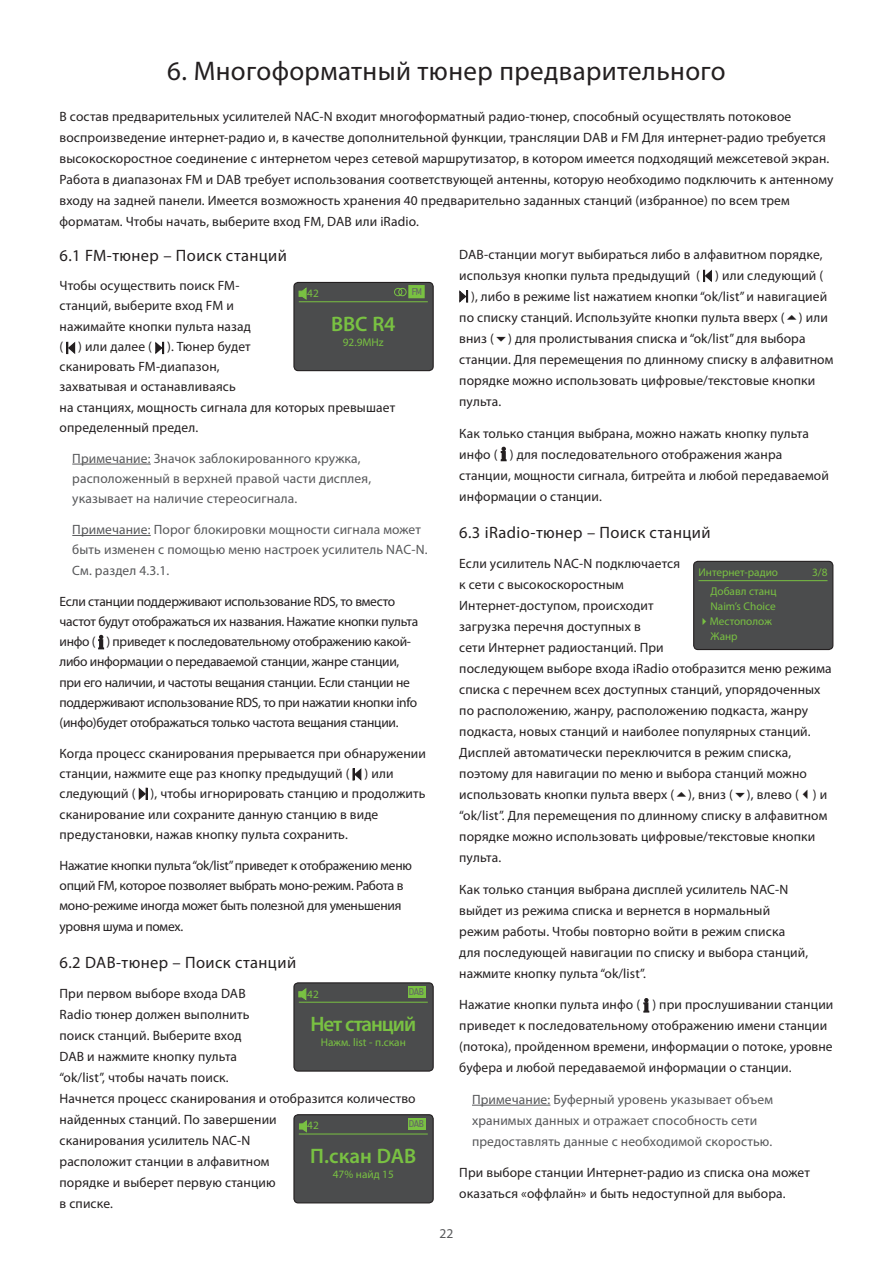
<style>
.page{position:relative;width:893px;height:1263px;background:#fff}
.page>*{position:absolute;margin:0;border:0;box-sizing:border-box;transform-origin:0 0}
.t1{font:27px "Myriad Pro";letter-spacing:.015em;color:#231f20}
.Display_Centre_Large{font:600 21px "Myriad Pro";letter-spacing:-.025em;color:#79c142}
.Display_Centre_Large-2{font:600 21px "Myriad Pro";letter-spacing:-.05em;color:#79c142}
.Sub-head{font:16.5px "Myriad Pro";letter-spacing:.025em;color:#231f20}
.Body_Copy{font:13.5px/21px "Myriad Pro";letter-spacing:.01em;color:#231f20}
.Body_Copy-2{font:13.5px/20.2px "Myriad Pro";letter-spacing:-.02em;color:#231f20}
.Note{font:13.5px/20.2px "Myriad Pro";letter-spacing:.01em;color:#57585a}
.Display_List{font:11.25px/15px "Myriad Pro";color:#79c142}
.Display_Centre_Small{font:11.25px "Myriad Pro";color:#79c142}
.Display_Top{font:11.25px "Myriad Pro";color:#79c142}
.t2{font:9px "Monaco";letter-spacing:-.05em;color:#636366}
</style>
<div class="page">
<hr style="left:72px;top:464px;width:79px;height:1px;background:#57585a">
<hr style="left:72px;top:535px;width:79px;height:1px;background:#57585a">
<svg style="left:66px;top:341px;width:10px;height:14px"></svg>
<svg style="left:155px;top:341px;width:9px;height:14px"></svg>
<svg style="left:98px;top:634px;width:7px;height:16px"></svg>
<svg style="left:353px;top:768px;width:9px;height:13px"></svg>
<svg style="left:138px;top:787px;width:9px;height:13px"></svg>
<hr style="left:472px;top:1105px;width:78px;height:1px;background:#57585a">
<svg style="left:703px;top:269px;width:9px;height:14px"></svg>
<svg style="left:459px;top:290px;width:9px;height:13px"></svg>
<svg style="left:500px;top:446px;width:7px;height:16px"></svg>
<svg style="left:643px;top:998px;width:7px;height:15px"></svg>
<div style="left:694px;top:561px;width:139px;height:88px;background:#4b4c4d;border-radius:4px"></div>
<hr style="left:698px;top:580px;width:129px;height:1px;background:#79c142">
<div style="left:693px;top:561px;width:140px;height:89px;border:1px solid #231f20;border-radius:4px"></div>
<div style="left:294px;top:282px;width:139px;height:89px;background:#4b4c4d;border-radius:4px"></div>
<hr style="left:299px;top:301px;width:129px;height:1px;background:#79c142">
<div style="left:293px;top:282px;width:141px;height:89px;border:1px solid #231f20;border-radius:4px"></div>
<div style="left:409px;top:286px;width:15px;height:11px;background:#79c142"></div>
<div style="left:408px;top:285px;width:17px;height:13px;border:2px solid #79c142"></div>
<div style="left:394px;top:288px;width:8px;height:8px;border:1px solid #79c142;border-radius:50%"></div>
<div style="left:398px;top:288px;width:9px;height:8px;border:1px solid #79c142;border-radius:50%"></div>
<svg style="left:299px;top:288px;width:7px;height:11px"></svg>
<div style="left:294px;top:983px;width:139px;height:88px;background:#4b4c4d;border-radius:4px"></div>
<hr style="left:299px;top:1002px;width:129px;height:1px;background:#79c142">
<div style="left:293px;top:982px;width:141px;height:89px;border:1px solid #231f20;border-radius:4px"></div>
<div style="left:407px;top:986px;width:18px;height:12px;background:#79c142"></div>
<svg style="left:299px;top:988px;width:7px;height:12px"></svg>
<div style="left:294px;top:1115px;width:139px;height:88px;background:#4b4c4d;border-radius:4px"></div>
<hr style="left:299px;top:1134px;width:129px;height:1px;background:#79c142">
<div style="left:293px;top:1114px;width:141px;height:89px;border:1px solid #231f20;border-radius:4px"></div>
<div style="left:407px;top:1118px;width:18px;height:12px;background:#79c142"></div>
<svg style="left:299px;top:1121px;width:8px;height:11px"></svg>
<p class="t1" style="left:167px;top:54px;width:560px">6. Многоформатный тюнер предварительного</p>
<p class="Body_Copy" style="left:60px;top:105px;width:775px">В состав предварительных усилителей NAC-N входит многоформатный радио-тюнер, способный осуществлять потоковое воспроизведение интернет-радио и, в качестве дополнительной функции, трансляции DAB и FM Для интернет-радио требуется высокоскоростное соединение с интернетом через сетевой маршрутизатор, в котором имеется подходящий межсетевой экран.<br>Работа в диапазонах FM и DAB требует использования соответствующей антенны, которую необходимо подключить к антенному входу на задней панели. Имеется возможность хранения 40 предварительно заданных станций (избранное) по всем трем форматам. Чтобы начать, выберите вход FM, DAB или iRadio.</p>
<p class="Sub-head" style="left:60px;top:246px;width:229px">6.1 FM-тюнер – Поиск станций</p>
<p class="Body_Copy" style="left:60px;top:275px;width:337px;line-height:20.2px">Чтобы осуществить поиск FM-<br>станций, выберите вход FM и<br>нажимайте кнопки пульта назад<br>( ) или далее ( ). Тюнер будет<br>сканировать FM-диапазон,<br>захватывая и останавливаясь<br>на станциях, мощность сигнала для которых превышает определенный предел.</p>
<p class="Note" style="left:72px;top:448px;width:300px">Примечание: Значок заблокированного кружка, расположенный в верхней правой части дисплея, указывает на наличие стереосигнала.</p>
<p class="Note" style="left:72px;top:519px;width:357px">Примечание: Порог блокировки мощности сигнала может быть изменен с помощью меню настроек усилитель NAC-N.<br>См. раздел 4.3.1.</p>
<p class="Body_Copy-2" style="left:60px;top:591px;width:360px">Если станции поддерживают использование RDS, то вместо частот будут отображаться их названия. Нажатие кнопки пульта инфо ( ) приведет к последовательному отображению какой&shy;либо информации о передаваемой станции, жанре станции, при его наличии, и частоты вещания станции. Если станции не поддерживают использование RDS, то при нажатии кнопки info (инфо)будет отображаться только частота вещания станции.</p>
<p class="Body_Copy" style="left:60px;top:743px;width:368px;line-height:20.2px">Когда процесс сканирования прерывается при обнаружении станции, нажмите еще раз кнопку предыдущий ( ) или следующий ( ), чтобы игнорировать станцию и продолжить сканирование или сохраните данную станцию в виде предустановки, нажав кнопку пульта сохранить.</p>
<p class="Body_Copy-2" style="left:60px;top:855px;width:354px">Нажатие кнопки пульта “ok/list” приведет к отображению меню опций FM, которое позволяет выбрать моно-режим. Работа в моно-режиме иногда может быть полезной для уменьшения уровня шума и помех.</p>
<p class="Sub-head" style="left:60px;top:952px;width:238px">6.2 DAB-тюнер – Поиск станций</p>
<p class="Body_Copy" style="left:60px;top:982px;width:358px">При первом выборе входа DAB<br>Radio тюнер должен выполнить<br>поиск станций. Выберите вход<br>DAB и нажмите кнопку пульта<br>“ok/list”, чтобы начать поиск.<br>Начнется процесс сканирования и отобразится количество найденных станций. По завершении<br>сканирования усилитель NAC-N<br>расположит станции в алфавитном<br>порядке и выберет первую станцию<br>в списке.</p>
<p class="t2" style="left:411px;top:284px;width:12px">FM</p>
<p class="Display_Top" style="left:307px;top:286px;width:13px">42</p>
<p class="Display_Centre_Large" style="left:331px;top:310px;width:66px">BBC R4</p>
<p class="Display_Centre_Small" style="left:343px;top:335px;width:42px">92.9MHz</p>
<p class="t2" style="left:409px;top:984px;width:17px">DAB</p>
<p class="Display_Top" style="left:307px;top:987px;width:13px">42</p>
<p class="Display_Centre_Large-2" style="left:310px;top:1011px;width:107px">Нет станций</p>
<p class="Display_Centre_Small" style="left:321px;top:1035px;width:87px">Нажм. list - п.скан</p>
<p class="t2" style="left:409px;top:1116px;width:17px">DAB</p>
<p class="Display_Top" style="left:307px;top:1119px;width:13px">42</p>
<p class="Display_Centre_Large" style="left:310px;top:1143px;width:108px">П.скан DAB</p>
<p class="Display_Centre_Small" style="left:333px;top:1167px;width:62px">47% найд 15</p>
<p class="Body_Copy" style="left:459px;top:244px;width:365px">DAB-станции могут выбираться либо в алфавитном порядке,</p>
<p class="Body_Copy" style="left:459px;top:265px;width:366px">используя кнопки пульта предыдущий ( ) или следующий (</p>
<p class="Body_Copy" style="left:471px;top:286px;width:358px">), либо в режиме list нажатием кнопки “ok/list” и навигацией</p>
<p class="Body_Copy" style="left:459px;top:307px;width:370px">по списку станций. Используйте кнопки пульта вверх ( ) или</p>
<p class="Body_Copy" style="left:459px;top:328px;width:348px">вниз ( ) для пролистывания списка и “ok/list” для выбора</p>
<p class="Body_Copy" style="left:459px;top:349px;width:376px">станции. Для перемещения по длинному списку в алфавитном</p>
<p class="Body_Copy" style="left:459px;top:370px;width:358px">порядке можно использовать цифровые/текстовые кнопки</p>
<p class="Body_Copy" style="left:459px;top:391px;width:43px">пульта.</p>
<p class="Body_Copy" style="left:459px;top:422px;width:371px">Как только станция выбрана, можно нажать кнопку пульта инфо ( ) для последовательного отображения жанра станции, мощности сигнала, битрейта и любой передаваемой информации о станции.</p>
<p class="Sub-head" style="left:459px;top:523px;width:253px">6.3 iRadio-тюнер – Поиск станций</p>
<p class="Body_Copy" style="left:459px;top:553px;width:374px">Если усилитель NAC-N подключается<br>к сети с высокоскоростным<br>Интернет-доступом, происходит<br>загрузка перечня доступных в<br>сети Интернет радиостанций. При<br>последующем выборе входа iRadio отобразится меню режима списка с перечнем всех доступных станций, упорядоченных по расположению, жанру, расположению подкаста, жанру подкаста, новых станций и наиболее популярных станций.<br>Дисплей автоматически переключится в режим списка, поэтому для навигации по меню и выбора станций можно использовать кнопки пульта вверх ( ), вниз ( ), влево (✓) и “ok/list”. Для перемещения по длинному списку в алфавитном порядке можно использовать цифровые/текстовые кнопки пульта.</p>
<p class="Body_Copy" style="left:459px;top:878px;width:351px">Как только станция выбрана дисплей усилитель NAC-N выйдет из режима списка и вернется в нормальный режим работы. Чтобы повторно войти в режим списка для последующей навигации по списку и выбора станций, нажмите кнопку пульта “ok/list”.</p>
<p class="Body_Copy" style="left:459px;top:994px;width:376px">Нажатие кнопки пульта инфо ( ) при прослушивании станции приведет к последовательному отображению имени станции (потока), пройденном времени, информации о потоке, уровне буфера и любой передаваемой информации о станции.</p>
<p class="Note" style="left:472px;top:1088px;width:302px;line-height:21px">Примечание: Буферный уровень указывает объем хранимых данных и отражает способность сети предоставлять данные с необходимой скоростью.</p>
<p class="Body_Copy" style="left:459px;top:1162px;width:352px">При выборе станции Интернет-радио из списка она может оказаться «оффлайн» и быть недоступной для выбора.</p>
<p class="Display_Top" style="left:698px;top:565px;width:81px">Интернет-радио</p>
<p class="Display_Top" style="left:812px;top:565px;width:17px">3/8</p>
<p class="Display_List" style="left:710px;top:584px;width:68px">Добавл станц<br>Naim’s Choice</p>
<p class="Display_List" style="left:710px;top:614px;width:63px;text-indent:-12px">✔Местополож<br>Жанр</p>
<p class="Note" style="left:439px;top:1223px;width:15px">22</p>
</div>
